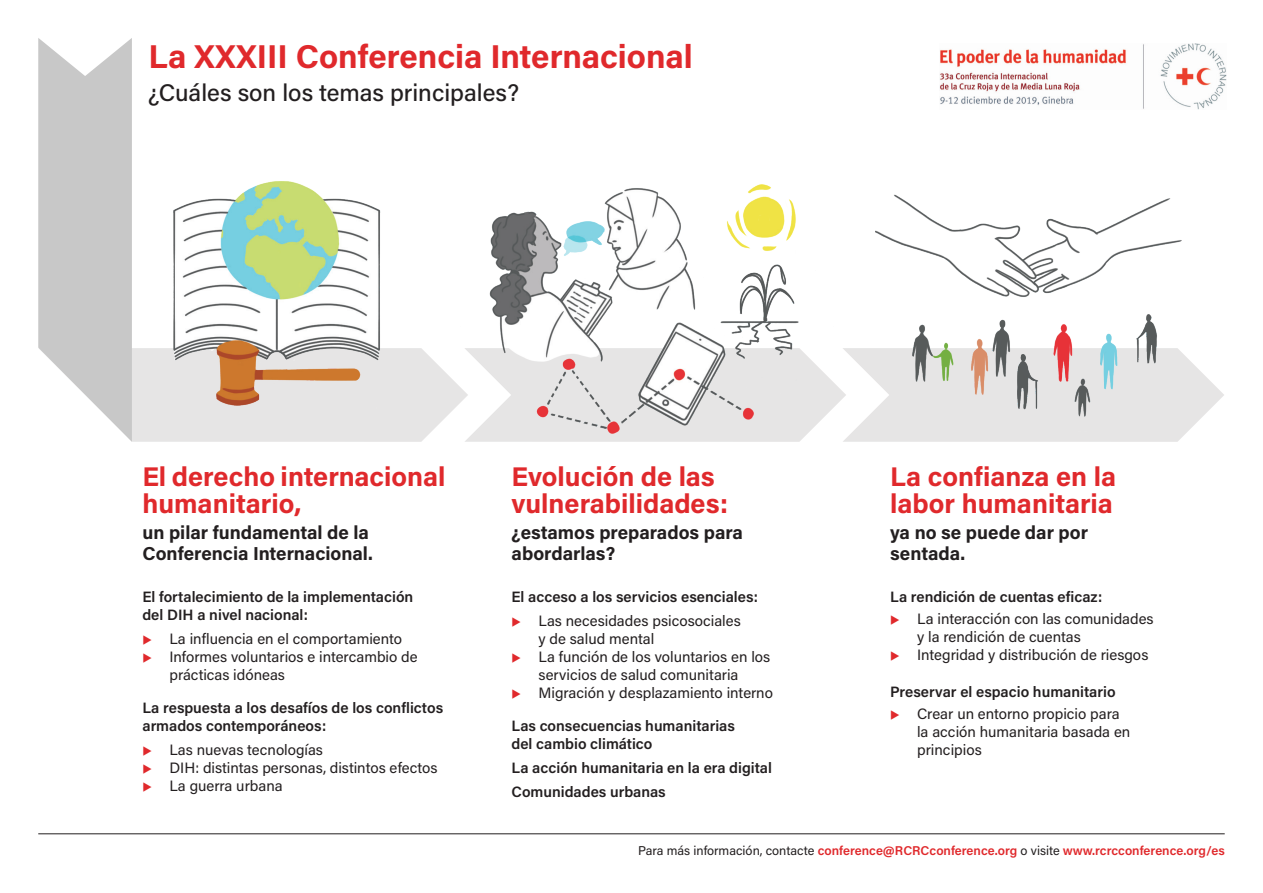
<style>
.page{position:relative;width:1263px;height:893px;background:#fff}
.page>*{position:absolute;margin:0;border:0;box-sizing:border-box;transform-origin:0 0}
.t1{font:700 33px "Acumin Pro";color:#e0292c}
.t2{font:700 27px/27px "Acumin Pro";color:#e0292c}
.t3{font:500 24px "Acumin Pro";color:#231f20}
.t4{font:700 18.75px/21px "Acumin Pro";color:#231f20}
.t5{font:15px/18px "Acumin Pro";color:#231f20}
.t6{font:600 15px/18px "Acumin Pro";color:#231f20}
.t7{font:600 12.75px "Acumin Pro";color:#e0292c}
.s1{font-weight:400;color:#231f20}
</style>
<div class="page">
<hr style="left:38px;top:833px;width:1187px;height:1px;background:#231f20">
<svg style="left:38px;top:38px;width:1186px;height:404px"></svg>
<img style="left:940px;top:43px;width:287px;height:67px">
<p class="t1" style="left:148px;top:33px;width:546px">La XXXIII Conferencia Internacional</p>
<p class="t3" style="left:148px;top:76px;width:372px">¿Cuáles son los temas principales?</p>
<p class="t2" style="left:142px;top:462px;width:304px">El derecho internacional humanitario,</p>
<p class="t4" style="left:142px;top:521px;width:232px">un pilar fundamental de la<br>Conferencia Internacional.</p>
<p class="t6" style="left:142px;top:587px;width:272px">El fortalecimiento de la implementación del DIH a nivel nacional:</p>
<p class="t5" style="left:169px;top:629px;width:234px">La influencia en el comportamiento</p>
<p class="t5" style="left:169px;top:647px;width:250px">Informes voluntarios e intercambio de prácticas idóneas</p>
<p class="t6" style="left:142px;top:698px;width:302px">La respuesta a los desafíos de los conflictos armados contemporáneos:</p>
<p class="t5" style="left:169px;top:741px;width:155px">Las nuevas tecnologías</p>
<p class="t5" style="left:169px;top:759px;width:270px">DIH: distintas personas, distintos efectos</p>
<p class="t5" style="left:169px;top:777px;width:115px">La guerra urbana</p>
<p class="t2" style="left:511px;top:462px;width:218px">Evolución de las vulnerabilidades:</p>
<p class="t4" style="left:511px;top:521px;width:233px">¿estamos preparados para abordarlas?</p>
<p class="t6" style="left:511px;top:587px;width:248px">El acceso a los servicios esenciales:</p>
<p class="t5" style="left:538px;top:611px;width:204px">Las necesidades psicosociales y de salud mental</p>
<p class="t5" style="left:538px;top:647px;width:233px">La función de los voluntarios en los servicios de salud comunitaria</p>
<p class="t5" style="left:538px;top:683px;width:236px">Migración y desplazamiento interno</p>
<p class="t6" style="left:511px;top:716px;width:225px">Las consecuencias humanitarias del cambio climático</p>
<p class="t6" style="left:511px;top:758px;width:262px">La acción humanitaria en la era digital</p>
<p class="t6" style="left:511px;top:782px;width:156px">Comunidades urbanas</p>
<p class="t2" style="left:890px;top:462px;width:227px">La confianza en la labor humanitaria</p>
<p class="t4" style="left:890px;top:521px;width:199px">ya no se puede dar por sentada.</p>
<p class="t6" style="left:890px;top:587px;width:214px">La rendición de cuentas eficaz:</p>
<p class="t5" style="left:917px;top:609px;width:238px">La interacción con las comunidades y la rendición de cuentas</p>
<p class="t5" style="left:917px;top:645px;width:233px">Integridad y distribución de riesgos</p>
<p class="t6" style="left:890px;top:682px;width:227px">Preservar el espacio humanitario</p>
<p class="t5" style="left:917px;top:704px;width:215px">Crear un entorno propicio para la acción humanitaria basada en principios</p>
<p class="t7" style="left:638px;top:841px;width:588px"><span class="s1">Para más información, contacte</span> conference@RCRCconference.org <span class="s1">o visite</span> www.rcrcconference.org/es</p>
</div>
